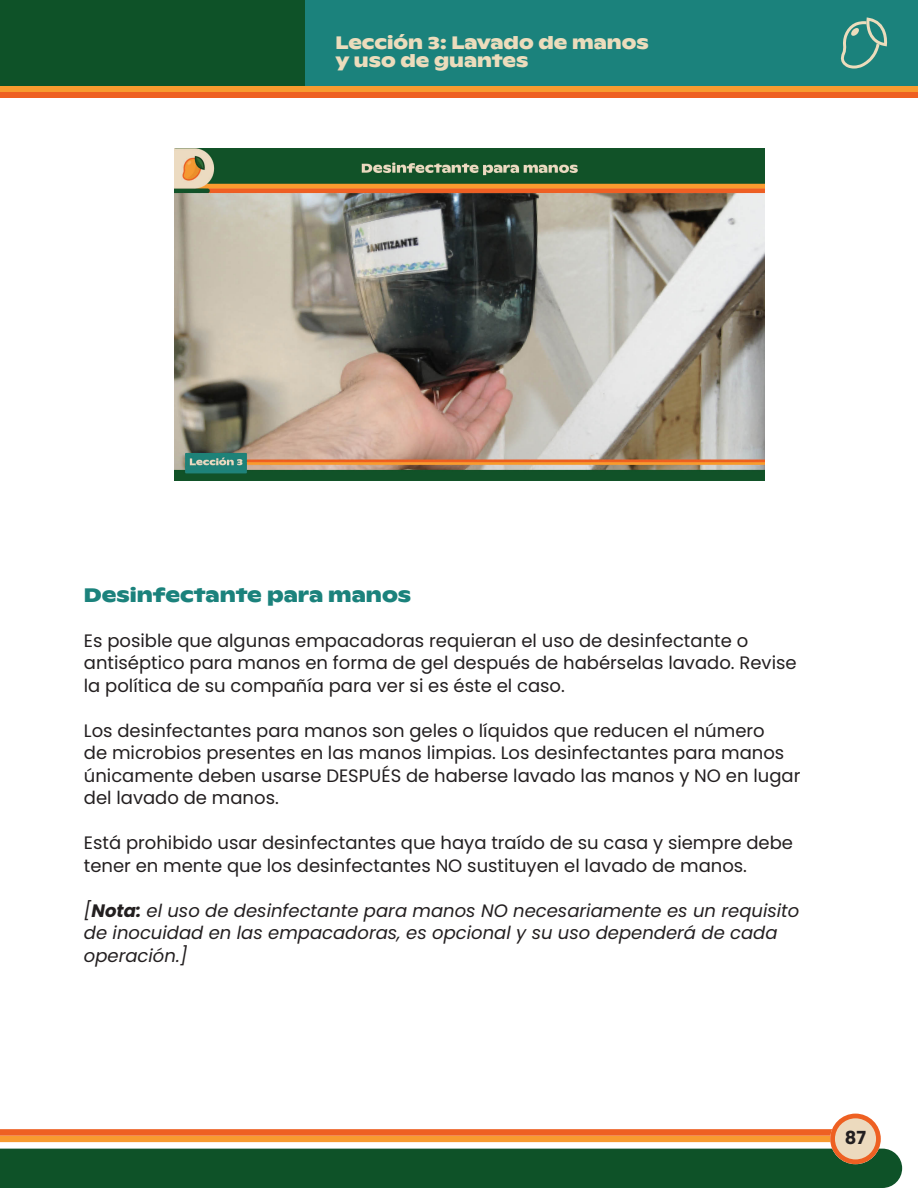
<style>
.page{position:relative;width:918px;height:1188px;background:#fff}
.page>*{position:absolute;margin:0;border:0;box-sizing:border-box;transform-origin:0 0}
.t1{font:700 19.5px "ABC Ginto Nord";color:#1b827c}
.t2{font:18px "Poppins";color:#231f20}
.t3{font:italic 18px "Poppins";color:#231f20}
.t4{font:700 18px/18px "ABC Ginto Nord";color:#ecdcbc}
.t5{font:700 18px "Poppins";color:#231f20}
.s1{font-weight:700}
</style>
<div class="page">
<svg style="left:0;top:1114px;width:902px;height:74px"></svg>
<div style="left:0;top:92px;width:918px;height:6px;background:#ee6022"></div>
<div style="left:0;top:85px;width:918px;height:7px;background:#f89b2f"></div>
<div style="left:0;top:0;width:306px;height:85px;background:#0e5228"></div>
<div style="left:306px;top:0;width:612px;height:85px;background:#1b827c"></div>
<svg style="left:840px;top:17px;width:47px;height:52px"></svg>
<img style="left:175px;top:149px;width:589px;height:331px">
<p class="t4" style="left:335px;top:33px;width:315px">Lección 3: Lavado de manos y uso de guantes</p>
<p class="t1" style="left:84px;top:583px;width:329px">Desinfectante para manos</p>
<p class="t2" style="left:84px;top:630px;width:666px">Es posible que algunas empacadoras requieran el uso de desinfectante o</p>
<p class="t2" style="left:84px;top:653px;width:714px">antiséptico para manos en forma de gel después de habérselas lavado. Revise</p>
<p class="t2" style="left:84px;top:675px;width:482px">la política de su compañía para ver si es éste el caso.</p>
<p class="t2" style="left:84px;top:720px;width:682px">Los desinfectantes para manos son geles o líquidos que reducen el número</p>
<p class="t2" style="left:84px;top:743px;width:702px">de microbios presentes en las manos limpias. Los desinfectantes para manos</p>
<p class="t2" style="left:84px;top:765px;width:718px">únicamente deben usarse DESPUÉS de haberse lavado las manos y NO en lugar</p>
<p class="t2" style="left:84px;top:788px;width:196px">del lavado de manos.</p>
<p class="t2" style="left:84px;top:833px;width:711px">Está prohibido usar desinfectantes que haya traído de su casa y siempre debe</p>
<p class="t2" style="left:84px;top:855px;width:665px">tener en mente que los desinfectantes NO sustituyen el lavado de manos.</p>
<p class="t3" style="left:84px;top:900px;width:717px">[<span class="s1">Nota:</span> el uso de desinfectante para manos NO necesariamente es un requisito</p>
<p class="t3" style="left:84px;top:923px;width:695px">de inocuidad en las empacadoras, es opcional y su uso dependerá de cada</p>
<p class="t3" style="left:84px;top:945px;width:105px">operación.]</p>
<p class="t5" style="left:845px;top:1128px;width:23px">87</p>
</div>
